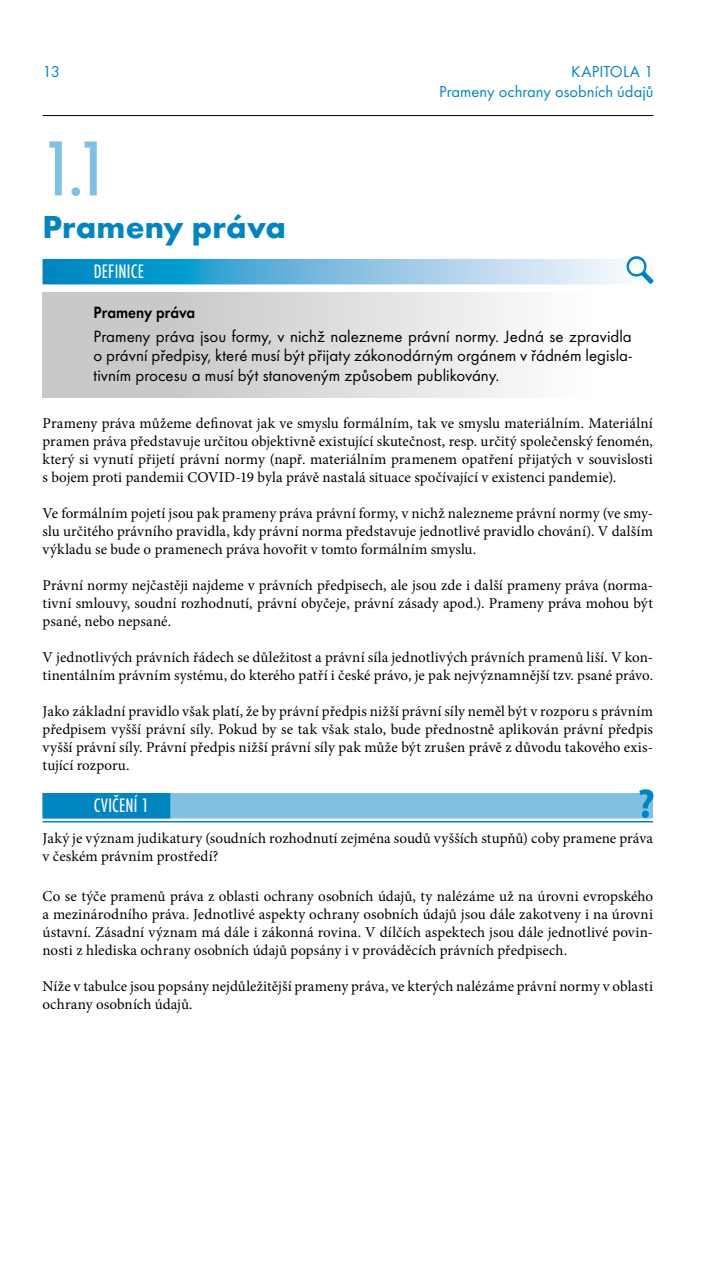
<style>
.page{position:relative;width:702px;height:1263px;background:#fff}
.page>*{position:absolute;margin:0;border:0;box-sizing:border-box;transform-origin:0 0}
.t1{font:500 condensed 81px "Futura TOT";color:#81c0e3}
.t2{font:700 33px "Futura TOT";letter-spacing:.005em;color:#0085c0}
.t3{font:condensed 20.25px "Futura TOT";letter-spacing:.01em;color:#fff}
.t4{font:16.95px/19.5px "Futura TOT";color:#000;text-align:justify}
.t5{font:600 16.95px "Futura TOT";letter-spacing:.005em;color:#000;scale:.9 1}
.t6{font:16.5px/20.7px "Futura TOT";color:#0085c0;text-align:right}
.t7{font:15px/18px "Minion Pro";letter-spacing:.005em;color:#000;text-align:justify}
</style>
<div class="page">
<hr style="left:43px;top:115px;width:610px;height:1px;background:#000">
<svg style="left:43px;top:259px;width:583px;height:25px;background:#72bcdf"></svg>
<div style="left:43px;top:793px;width:610px;height:25px;background:#81c0e3"></div>
<div style="left:43px;top:793px;width:127px;height:25px;background:#0085c0"></div>
<hr style="left:43px;top:821px;width:610px;height:1px;background:#0085c0">
<div style="left:43px;top:293px;width:610px;height:105px;background:linear-gradient(to right,#bebfc1,#fff)"></div>
<svg style="left:626px;top:256px;width:27px;height:28px"></svg>
<svg style="left:639px;top:789px;width:14px;height:29px"></svg>
<p class="t6" style="left:43px;top:61px;width:19px">13</p>
<p class="t6" style="left:439px;top:61px;width:216px">KAPITOLA 1<br>Prameny ochrany osobních údajů</p>
<h1 class="t1" style="left:43px;top:124px;width:67px">1.1</h1>
<h2 class="t2" style="left:43px;top:207px;width:245px">Prameny práva</h2>
<h3 class="t3" style="left:94px;top:260px;width:52px">DEFINICE</h3>
<p class="t5" style="left:94px;top:302px;width:114px">Prameny práva</p>
<p class="t4" style="left:94px;top:326px;width:539px">Prameny práva jsou formy, v nichž nalezneme právní normy. Jedná se zpravidla o právní předpisy, které musí být přijaty zákonodárným orgánem v řádném legisla&shy;tivním procesu a musí být stanoveným způsobem publikovány.</p>
<p class="t7" style="left:43px;top:414px;width:612px">Prameny práva můžeme definovat jak ve smyslu formálním, tak ve smyslu materiálním. Materiální pramen práva představuje určitou objektivně existující skutečnost, resp. určitý společenský fenomén, který si vynutí přijetí právní normy (např. materiálním pramenem opatření přijatých v souvislosti s bojem proti pandemii COVID-19 byla právě nastalá situace spočívající v existenci pandemie).</p>
<p class="t7" style="left:43px;top:504px;width:612px">Ve formálním pojetí jsou pak prameny práva právní formy, v nichž nalezneme právní normy (ve smy&shy;slu určitého právního pravidla, kdy právní norma představuje jednotlivé pravidlo chování). V dalším výkladu se bude o pramenech práva hovořit v tomto formálním smyslu.</p>
<p class="t7" style="left:43px;top:576px;width:612px">Právní normy nejčastěji najdeme v právních předpisech, ale jsou zde i další prameny práva (norma&shy;tivní smlouvy, soudní rozhodnutí, právní obyčeje, právní zásady apod.). Prameny práva mohou být psané, nebo nepsané.</p>
<p class="t7" style="left:43px;top:648px;width:612px">V jednotlivých právních řádech se důležitost a právní síla jednotlivých právních pramenů liší. V kon&shy;tinentálním právním systému, do kterého patří i české právo, je pak nejvýznamnější tzv. psané právo.</p>
<p class="t7" style="left:43px;top:702px;width:612px">Jako základní pravidlo však platí, že by právní předpis nižší právní síly neměl být v rozporu s právním předpisem vyšší právní síly. Pokud by se tak však stalo, bude přednostně aplikován právní předpis vyšší právní síly. Právní předpis nižší právní síly pak může být zrušen právě z důvodu takového exis&shy;tující rozporu.</p>
<h3 class="t3" style="left:94px;top:794px;width:57px">CVIČENÍ 1</h3>
<p class="t7" style="left:43px;top:829px;width:612px">Jaký je význam judikatury (soudních rozhodnutí zejména soudů vyšších stupňů) coby pramene práva v českém právním prostředí?</p>
<p class="t7" style="left:43px;top:887px;width:612px">Co se týče pramenů práva z oblasti ochrany osobních údajů, ty nalézáme už na úrovni evropského a mezinárodního práva. Jednotlivé aspekty ochrany osobních údajů jsou dále zakotveny i na úrovni ústavní. Zásadní význam má dále i zákonná rovina. V dílčích aspektech jsou dále jednotlivé povin&shy;nosti z hlediska ochrany osobních údajů popsány i v prováděcích právních předpisech.</p>
<p class="t7" style="left:43px;top:977px;width:612px">Níže v tabulce jsou popsány nejdůležitější prameny práva, ve kterých nalézáme právní normy v oblasti ochrany osobních údajů.</p>
</div>
